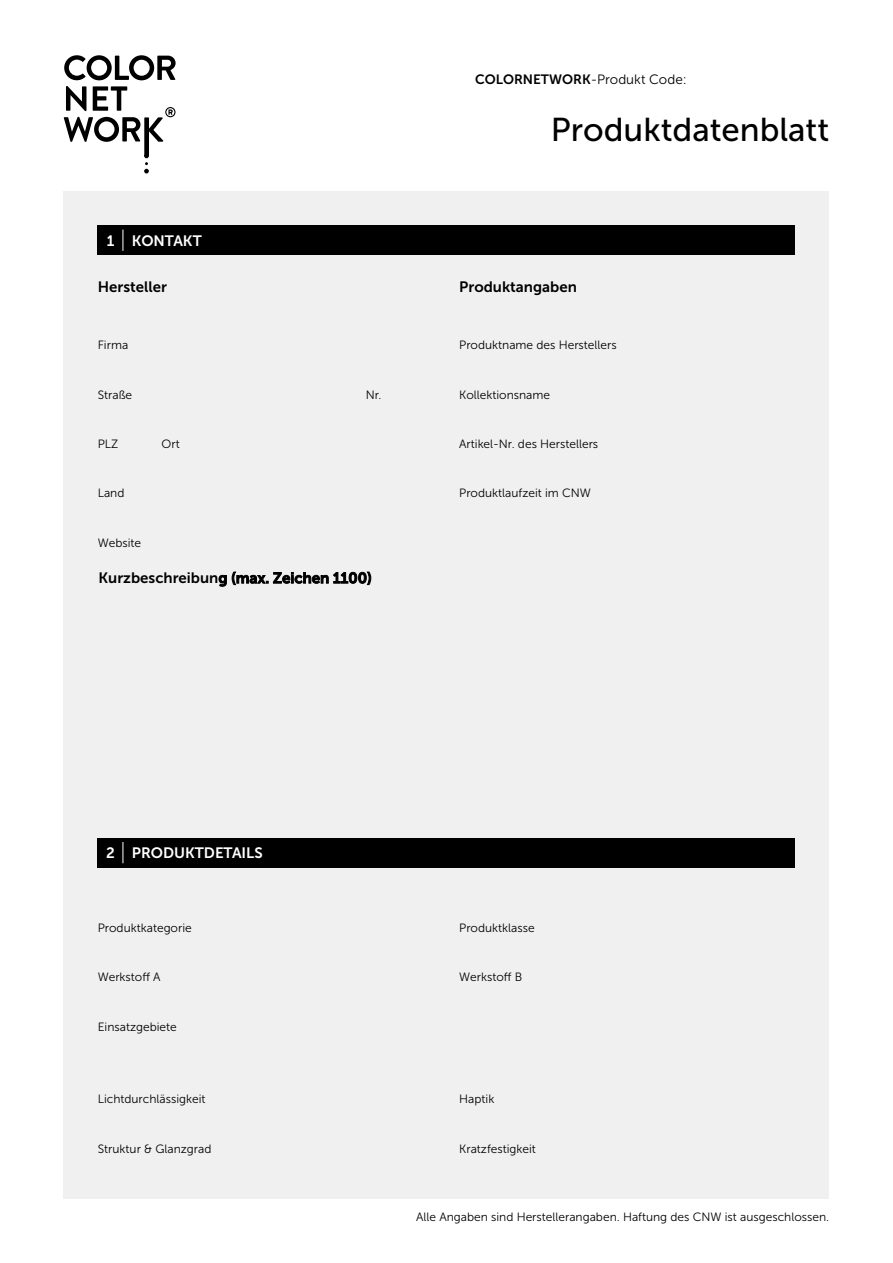
<style>
.page{position:relative;width:893px;height:1263px;background:#fff}
.page>*{position:absolute;margin:0;border:0;box-sizing:border-box;transform-origin:0 0}
.t1{font:33px "Museo Sans 500";color:#000}
.t2{font:15px "Museo Sans 700";color:#000}
.t3{font:15px "Museo Sans 700";color:#fff}
.t4{font:13.5px "Museo Sans 300";color:#000}
.t5{font:12px "Museo Sans 300";color:#000}
.s1{font-family:"Museo Sans 700"}
</style>
<div class="page">
<div style="left:64px;top:191px;width:765px;height:1008px;background:#f0f0f0"></div>
<svg style="left:64px;top:55px;width:112px;height:25px"></svg>
<svg style="left:64px;top:86px;width:112px;height:87px"></svg>
<div style="left:98px;top:225px;width:697px;height:30px;background:#000"></div>
<svg style="left:123px;top:230px;width:1px;height:21px"></svg>
<div style="left:98px;top:838px;width:697px;height:29px;background:#000"></div>
<svg style="left:123px;top:842px;width:1px;height:21px"></svg>
<p class="t4" style="left:475px;top:72px;width:213px"><span class="s1">COLORNETWORK</span>-Produkt Code:</p>
<p class="t3" style="left:107px;top:232px;width:96px">1 KONTAKT</p>
<h1 class="t1" style="left:551px;top:112px;width:280px">Produktdatenblatt</h1>
<p class="t2" style="left:98px;top:278px;width:71px">Hersteller</p>
<p class="t2" style="left:459px;top:278px;width:119px">Produktangaben</p>
<p class="t5" style="left:98px;top:339px;width:32px">Firma</p>
<p class="t5" style="left:459px;top:339px;width:159px">Produktname des Herstellers</p>
<p class="t5" style="left:98px;top:388px;width:36px">Straße</p>
<p class="t5" style="left:366px;top:388px;width:17px">Nr.</p>
<p class="t5" style="left:98px;top:437px;width:22px">PLZ</p>
<p class="t5" style="left:98px;top:487px;width:28px">Land</p>
<p class="t5" style="left:98px;top:536px;width:45px">Website</p>
<p class="t5" style="left:162px;top:437px;width:20px">Ort</p>
<p class="t2" style="left:98px;top:570px;width:275px">Kurzbeschreibung (max. Zeichen 1100)</p>
<p class="t5" style="left:459px;top:388px;width:92px">Kollektionsname</p>
<p class="t5" style="left:459px;top:437px;width:141px">Artikel-Nr. des Herstellers</p>
<p class="t5" style="left:459px;top:487px;width:133px">Produktlaufzeit im CNW</p>
<p class="t3" style="left:106px;top:844px;width:158px">2 PRODUKTDETAILS</p>
<p class="t5" style="left:98px;top:921px;width:95px">Produktkategorie</p>
<p class="t5" style="left:98px;top:970px;width:64px">Werkstoff A</p>
<p class="t5" style="left:98px;top:1020px;width:81px">Einsatzgebiete</p>
<p class="t5" style="left:459px;top:921px;width:77px">Produktklasse</p>
<p class="t5" style="left:459px;top:970px;width:64px">Werkstoff B</p>
<p class="t5" style="left:98px;top:1093px;width:109px">Lichtdurchlässigkeit</p>
<p class="t5" style="left:459px;top:1093px;width:37px">Haptik</p>
<p class="t5" style="left:459px;top:1142px;width:78px">Kratzfestigkeit</p>
<p class="t5" style="left:98px;top:1142px;width:115px">Struktur &amp; Glanzgrad</p>
<p class="t5" style="left:416px;top:1210px;width:414px">Alle Angaben sind Herstellerangaben. Haftung des CNW ist ausgeschlossen.</p>
</div>
